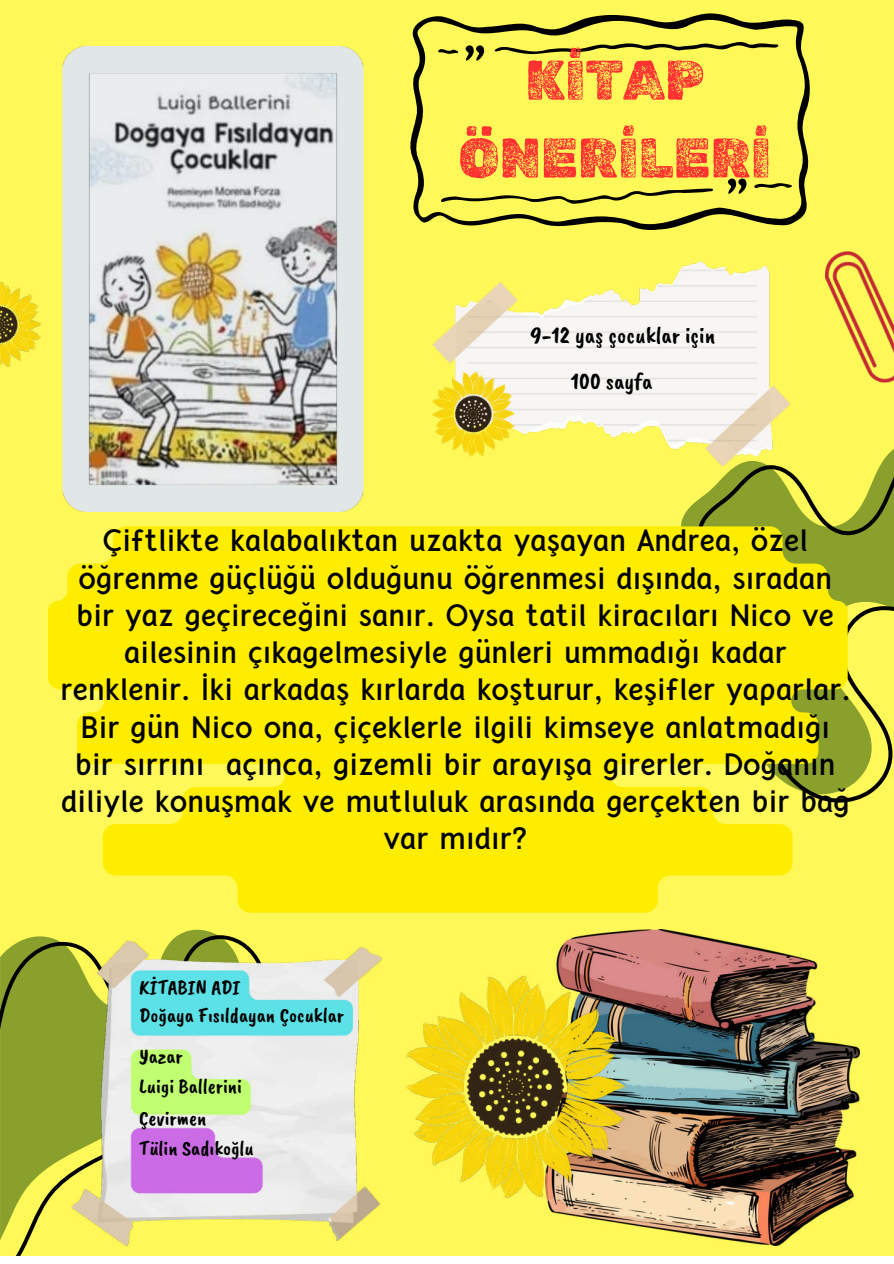
<style>
.page{position:relative;width:894px;height:1264px;background:#fff}
.page>*{position:absolute;margin:0;border:0;box-sizing:border-box;transform-origin:0 0}
.t1{font:55.65px/77.7px "Rubik Dirt";color:#ff3131;text-align:center}
.t2{font:700 27px/37.2px "Crusoe Text";color:#000;text-align:center}
.t3{font:24px/46.8px "Caveat Brush";color:#000}
.t4{font:21px/30.8px "Caveat Brush";color:#000}
</style>
<div class="page">
<div style="left:0;top:0;width:893px;height:1255px;background:#fff859"></div>
<img style="left:548px;top:929px;width:311px;height:316px">
<svg style="left:0;top:936px;width:64px;height:319px;fill:#89a02c"></svg>
<svg style="left:438px;top:42px;width:354px;height:158px"></svg>
<svg style="left:681px;top:449px;width:212px;height:77px"></svg>
<svg style="left:697px;top:465px;width:196px;height:337px"></svg>
<img style="left:0;top:282px;width:41px;height:85px">
<img style="left:62px;top:47px;width:301px;height:464px">
<img style="left:64px;top:933px;width:319px;height:314px">
<img style="left:406px;top:968px;width:226px;height:237px">
<img style="left:432px;top:261px;width:365px;height:213px">
<svg style="left:48px;top:526px;width:799px;height:386px;background:#fbec0d"></svg>
<img style="left:825px;top:251px;width:68px;height:132px">
<h1 class="t1" style="left:458px;top:43px;width:314px">KİTAP<br>ÖNERİLERİ</h1>
<p class="t3" style="left:570px;top:312px;width:146px;text-indent:-40px">9-12 yaş çocuklar için<br>100 sayfa</p>
<p class="t2" style="left:61px;top:522px;width:791px">Çiftlikte kalabalıktan uzakta yaşayan Andrea, özel öğrenme güçlüğü olduğunu öğrenmesi dışında, sıradan bir yaz geçireceğini sanır. Oysa tatil kiracıları Nico ve ailesinin çıkagelmesiyle günleri ummadığı kadar renklenir. İki arkadaş kırlarda koşturur, keşifler yaparlar.<br>Bir gün Nico ona, çiçeklerle ilgili kimseye anlatmadığı bir sırrını açınca, gizemli bir arayışa girerler. Doğanın diliyle konuşmak ve mutluluk arasında gerçekten bir bağ var mıdır?</p>
<p class="t4" style="left:139px;top:973px;width:206px;line-height:28.2px">KİTABIN ADI<br>Doğaya Fısıldayan Çocuklar</p>
<p class="t4" style="left:139px;top:1041px;width:116px">Yazar<br>Luigi Ballerini<br>Çevirmen<br>Tülin Sadıkoğlu</p>
</div>
